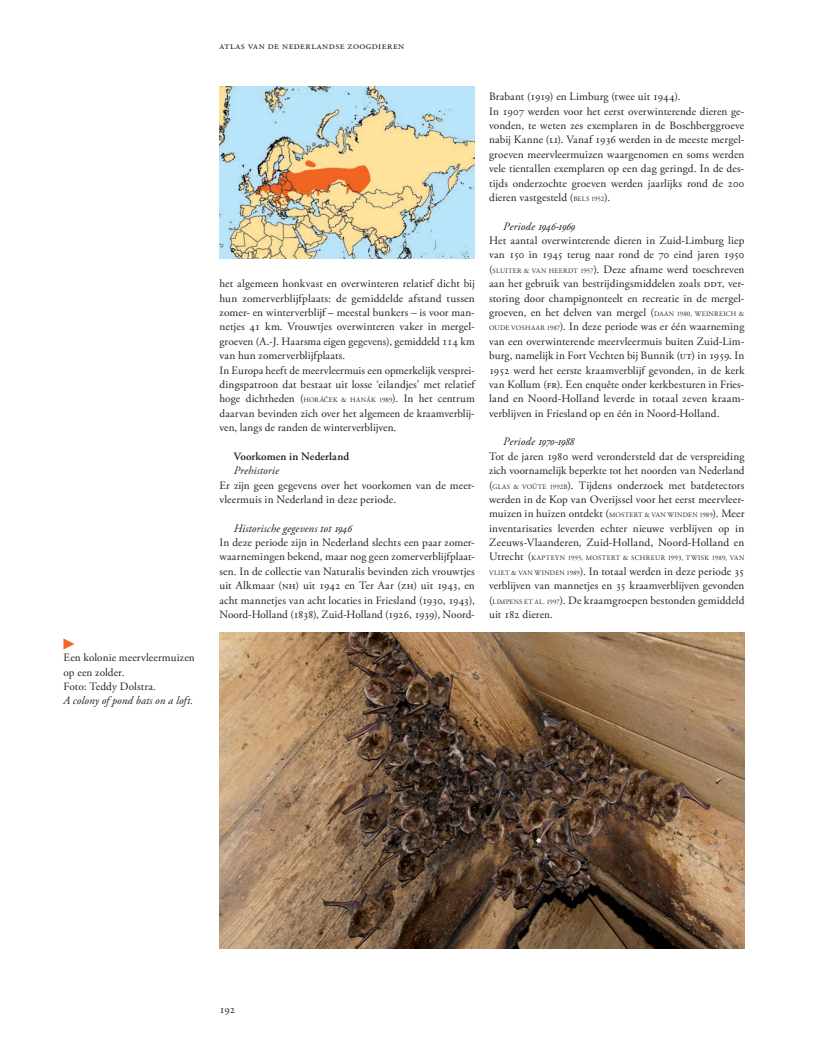
<style>
.page{position:relative;width:815px;height:1052px;background:#fff}
.page>*{position:absolute;margin:0;border:0;box-sizing:border-box;transform-origin:0 0}
.t1{font:11.25px/14.4px "Adobe Garamond Pro";color:#231f20}
.t2{font:italic 11.25px "Adobe Garamond Pro";letter-spacing:.01em;color:#231f20}
.t3{font:italic 11.25px "Adobe Garamond Exp";letter-spacing:-.04em;color:#231f20}
.t4{font:600 11.25px "Adobe Garamond Pro";letter-spacing:.005em;color:#231f20}
.t5{font:11.25px "Universal Std Newswith Comm Pi";color:#f36421}
.t6{font:10.62px "Adobe Garamond Pro";letter-spacing:.045em;color:#231f20}
.t7{font:6.88px "Adobe Garamond Pro";letter-spacing:.04em;color:#231f20}
.s1{font-size:6.88px}
.s2{font-style:italic}
.s3{font-family:"Adobe Garamond Exp";font-style:italic}
.s4{font-family:"Adobe Garamond Pro"}
.s5{font-style:inherit}
.s6{font-size:11.25px}
</style>
<div class="page">
<img style="left:219px;top:632px;width:525px;height:316px">
<img style="left:219px;top:86px;width:255px;height:172px">
<p class="t5" style="left:63px;top:638px;width:13px">▶</p>
<p class="t1" style="left:63px;top:651px;width:133px">Een kolonie meervleermuizen op een zolder.<br>Foto: Teddy Dolstra.</p>
<p class="t2" style="left:63px;top:694px;width:131px">A colony of pond bats on a loft.</p>
<p class="t6" style="left:219px;top:39px;width:186px">atlas van de nederlandse zoogdieren</p>
<p class="t1" style="left:219px;top:277px;width:258px">het algemeen honkvast en overwinteren relatief dicht bij hun zomerverblijfplaats: de gemiddelde afstand tussen zomer- en winterverblijf – meestal bunkers – is voor man&shy;netjes 41 km. Vrouwtjes overwinteren vaker in mergel&shy;groeven (A.-J. Haarsma eigen gegevens), gemiddeld 114 km van hun zomerverblijfplaats.<br>In Europa heeft de meervleermuis een opmerkelijk versprei&shy;dingspatroon dat bestaat uit losse ‘eilandjes’ met relatief hoge dichtheden (<span class="s1">HORÁČEK &amp; HANÁK 1989</span>). In het centrum daarvan bevinden zich over het algemeen de kraamverblij&shy;ven, langs de randen de winterverblijven.</p>
<p class="t4" style="left:233px;top:450px;width:117px">Voorkomen in Nederland</p>
<p class="t2" style="left:233px;top:464px;width:47px">Prehistorie</p>
<p class="t1" style="left:219px;top:478px;width:257px">Er zijn geen gegevens over het voorkomen van de meer&shy;vleermuis in Nederland in deze periode.</p>
<p class="t1" style="left:219px;top:521px;width:257px;text-indent:14px"><span class="s2">Historische gegevens tot</span> <span class="s3">1946<br></span>In deze periode zijn in Nederland slechts een paar zomer&shy;waarnemingen bekend, maar nog geen zomerverblijfplaat&shy;sen. In de collectie van Naturalis bevinden zich vrouwtjes uit Alkmaar (nh) uit 1942 en Ter Aar (zh) uit 1943, en acht mannetjes van acht locaties in Friesland (1930, 1943), Noord-Holland (1838), Zuid-Holland (1926, 1939), Noord-</p>
<p class="t1" style="left:489px;top:90px;width:257px">Brabant (1919) en Limburg (twee uit 1944).<br>In 1907 werden voor het eerst overwinterende dieren ge&shy;vonden, te weten zes exemplaren in de Boschberggroeve nabij Kanne (li). Vanaf 1936 werden in de meeste mergel&shy;groeven meervleermuizen waargenomen en soms werden vele tientallen exemplaren op een dag geringd. In de des&shy;tijds onderzochte groeven werden jaarlijks rond de 200 dieren vastgesteld (<span class="s1">BELS 1952</span>).</p>
<p class="t3" style="left:503px;top:222px;width:73px"><span class="s4">Periode</span> 1946<span class="s5">-</span>1969</p>
<p class="t1" style="left:489px;top:234px;width:257px;text-align:justify">Het aantal overwinterende dieren in Zuid-Limburg liep van 150 in 1945 terug naar rond de 70 eind jaren 1950 (<span class="s1">SLUITER &amp; VAN HEERDT 1957</span>). Deze afname werd toeschreven aan het gebruik van bestrijdingsmiddelen zoals ddt, ver&shy;storing door champignonteelt en recreatie in de mergel&shy;groeven, en het delven van mergel (<span class="s1">DAAN 1980, WEINREICH &amp; OUDE VOSHAAR 1987</span>). In deze periode was er één waarneming van een overwinterende meervleermuis buiten Zuid-Lim&shy;burg, namelijk in Fort Vechten bij Bunnik (ut) in 1959. In 1952 werd het eerste kraamverblijf gevonden, in de kerk van Kollum (fr). Een enquête onder kerkbesturen in Fries&shy;land en Noord-Holland leverde in totaal zeven kraam&shy;verblijven in Friesland op en één in Noord-Holland.</p>
<p class="t3" style="left:503px;top:437px;width:72px"><span class="s4">Periode</span> 1970<span class="s5">-</span>1988</p>
<p class="t1" style="left:489px;top:449px;width:257px;text-align:justify">Tot de jaren 1980 werd verondersteld dat de verspreiding zich voornamelijk beperkte tot het noorden van Nederland (<span class="s1">GLAS &amp; VOÛTE 1992B</span>). Tijdens onderzoek met batdetectors werden in de Kop van Overijssel voor het eerst meervleer&shy;muizen in huizen ontdekt (<span class="s1">MOSTERT &amp; VAN WINDEN 1989</span>). Meer inventarisaties leverden echter nieuwe verblijven op in Zeeuws-Vlaanderen, Zuid-Holland, Noord-Holland en</p>
<p class="t7" style="left:489px;top:554px;width:257px"><span class="s6">Utrecht (</span>KAPTEYN 1995, MOSTERT &amp; SCHREUR 1993, TWISK 1989, VAN</p>
<p class="t1" style="left:489px;top:564px;width:257px;text-align:justify"><span class="s1">VLIET &amp; VAN WINDEN 1989</span>). In totaal werden in deze periode 35 verblijven van mannetjes en 35 kraamverblijven gevonden (<span class="s1">LIMPENS ET AL. 1997</span>). De kraamgroepen bestonden gemiddeld uit 182 dieren.</p>
<p class="t1" style="left:219px;top:1002px;width:17px">192</p>
</div>
